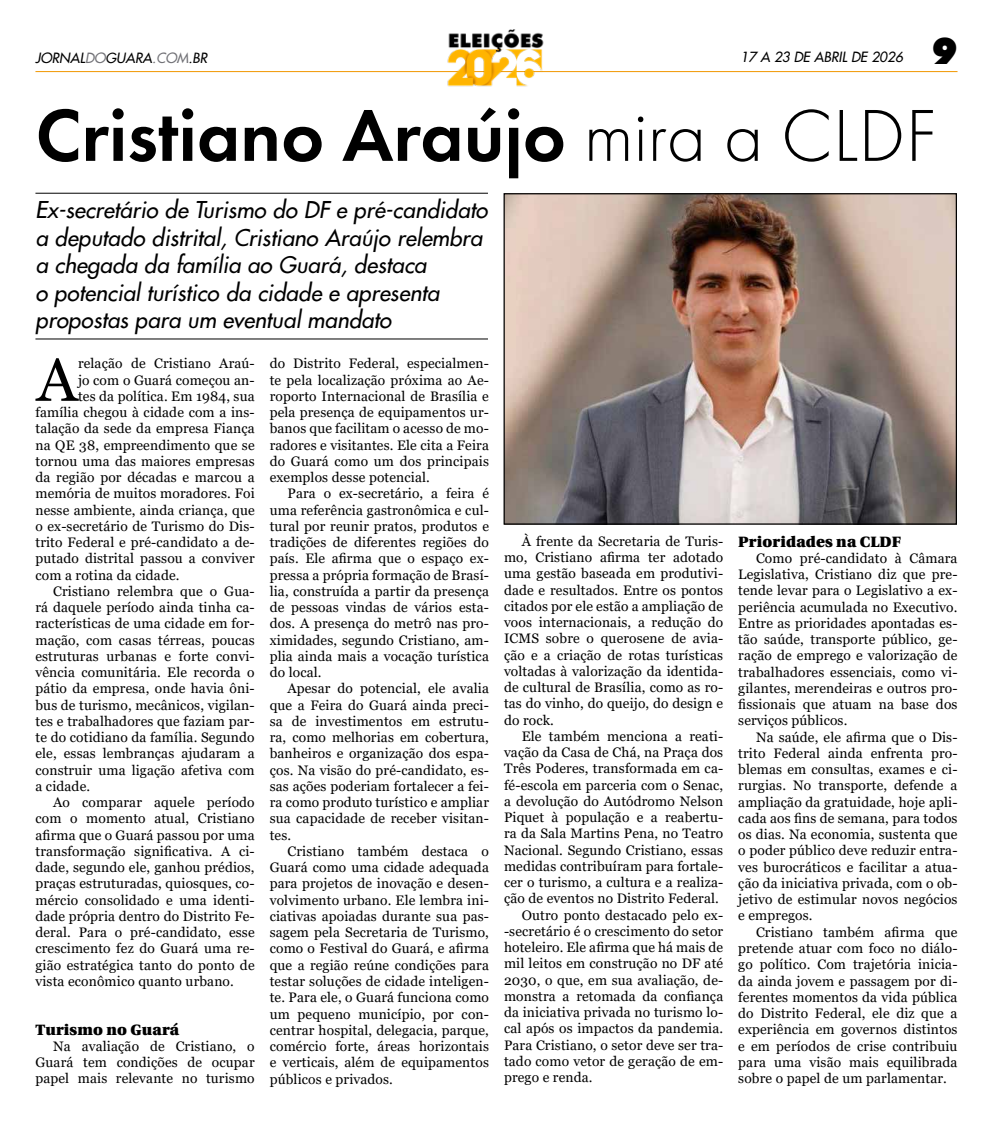
<style>
.page{position:relative;width:993px;height:1134px;background:#fff}
.page>*{position:absolute;margin:0;border:0;box-sizing:border-box;transform-origin:0 0}
.t1{font:600 76.25px "Futura PT";color:#000}
.t2{font:60.62px "Georgia";color:#000}
.t3{font:900 37px "Futura BT";color:#000}
.t4{font:italic 22.5px/27.5px "Futura 2";color:#000}
.t5{font:900 15px "Utopia";letter-spacing:.01em;color:#000}
.t6{font:13.75px/16.2px "Georgia";letter-spacing:.01em;color:#000;text-align:justify}
.t7{font:italic 13.75px "Futura 2";color:#000}
.s1{color:#727277}
.s2{font-weight:300}
</style>
<div class="page">
<hr style="left:35px;top:71px;width:922px;height:1px;background:#f19800">
<img style="left:445px;top:29px;width:102px;height:58px">
<hr style="left:35px;top:193px;width:453px;height:1px;background:#000">
<hr style="left:35px;top:339px;width:453px;height:1px;background:#000">
<img style="left:505px;top:195px;width:449px;height:328px">
<div style="left:503px;top:193px;width:453px;height:332px;border:1px solid #000"></div>
<p class="t7" style="left:35px;top:49px;width:173px">JORNAL<span class="s1">DO</span>GUARA<span class="s1">.COM</span>.BR</p>
<p class="t7" style="left:740px;top:47px;width:164px">17 A 23 DE ABRIL DE 2026</p>
<h3 class="t3" style="left:931px;top:28px;width:27px">9</h3>
<h1 class="t1" style="left:35px;top:88px;width:902px">Cristiano Araújo <span class="s2">mira a CLDF</span></h1>
<h3 class="t4" style="left:35px;top:196px;width:453px">Ex-secretário de Turismo do DF e pré-candidato a deputado distrital, Cristiano Araújo relembra a chegada da família ao Guará, destaca<br>o potencial turístico da cidade e apresenta propostas para um eventual mandato</h3>
<h2 class="t2" style="left:37px;top:343px;width:42px">A</h2>
<p class="t6" style="left:78px;top:356px;width:178px">relação de Cristiano Araú-</p>
<p class="t6" style="left:270px;top:356px;width:221px">do Distrito Federal, especialmen&shy;te pela localização próxima ao Ae&shy;roporto Internacional de Brasília e pela presença de equipamentos ur&shy;banos que facilitam o acesso de mo&shy;radores e visitantes. Ele cita a Feira do Guará como um dos principais exemplos desse potencial.</p>
<p class="t6" style="left:270px;top:486px;width:221px;text-indent:18px">Para o ex-secretário, a feira é uma referência gastronômica e cul&shy;tural por reunir pratos, produtos e tradições de diferentes regiões do país. Ele afirma que o espaço ex&shy;pressa a própria formação de Brasí&shy;lia, construída a partir da presença de pessoas vindas de vários esta&shy;dos. A presença do metrô nas pro&shy;ximidades, segundo Cristiano, am&shy;plia ainda mais a vocação turística do local.</p>
<p class="t6" style="left:270px;top:681px;width:221px;text-indent:18px">Apesar do potencial, ele avalia que a Feira do Guará ainda preci&shy;sa de investimentos em estrutu&shy;ra, como melhorias em cobertura, banheiros e organização dos espa&shy;ços. Na visão do pré-candidato, es&shy;sas ações poderiam fortalecer a fei&shy;ra como produto turístico e ampliar sua capacidade de receber visitan&shy;tes.</p>
<p class="t6" style="left:270px;top:843px;width:221px;text-indent:18px">Cristiano também destaca o Guará como uma cidade adequada para projetos de inovação e desen&shy;volvimento urbano. Ele lembra ini&shy;ciativas apoiadas durante sua pas&shy;sagem pela Secretaria de Turismo, como o Festival do Guará, e afirma que a região reúne condições para testar soluções de cidade inteligen&shy;te. Para ele, o Guará funciona como um pequeno município, por con&shy;centrar hospital, delegacia, parque, comércio forte, áreas horizontais e verticais, além de equipamentos públicos e privados.</p>
<p class="t6" style="left:78px;top:372px;width:178px">jo com o Guará começou an-</p>
<p class="t6" style="left:78px;top:388px;width:178px">tes da política. Em 1984, sua</p>
<p class="t6" style="left:35px;top:404px;width:221px">família chegou à cidade com a ins-</p>
<p class="t6" style="left:35px;top:421px;width:221px">talação da sede da empresa Fiança</p>
<p class="t6" style="left:35px;top:437px;width:221px">na QE 38, empreendimento que se</p>
<p class="t6" style="left:35px;top:453px;width:221px">tornou uma das maiores empresas</p>
<p class="t6" style="left:35px;top:469px;width:221px">da região por décadas e marcou a</p>
<p class="t6" style="left:35px;top:486px;width:221px">memória de muitos moradores. Foi</p>
<p class="t6" style="left:35px;top:502px;width:221px">nesse ambiente, ainda criança, que</p>
<p class="t6" style="left:35px;top:518px;width:221px">o ex-secretário de Turismo do Dis-</p>
<p class="t6" style="left:35px;top:534px;width:221px">trito Federal e pré-candidato a de-</p>
<p class="t6" style="left:35px;top:551px;width:221px">putado distrital passou a conviver</p>
<p class="t6" style="left:35px;top:567px;width:146px">com a rotina da cidade.</p>
<p class="t6" style="left:53px;top:583px;width:203px">Cristiano relembra que o Gua-</p>
<p class="t6" style="left:35px;top:599px;width:221px">rá daquele período ainda tinha ca-</p>
<p class="t6" style="left:35px;top:616px;width:221px">racterísticas de uma cidade em for-</p>
<p class="t6" style="left:35px;top:632px;width:221px">mação, com casas térreas, poucas</p>
<p class="t6" style="left:35px;top:648px;width:221px">estruturas urbanas e forte convi-</p>
<p class="t6" style="left:35px;top:664px;width:221px">vência comunitária. Ele recorda o</p>
<p class="t6" style="left:35px;top:681px;width:221px">pátio da empresa, onde havia ôni-</p>
<p class="t6" style="left:35px;top:697px;width:221px">bus de turismo, mecânicos, vigilan-</p>
<p class="t6" style="left:35px;top:713px;width:221px">tes e trabalhadores que faziam par-</p>
<p class="t6" style="left:35px;top:730px;width:221px">te do cotidiano da família. Segundo</p>
<p class="t6" style="left:35px;top:746px;width:221px">ele, essas lembranças ajudaram a</p>
<p class="t6" style="left:35px;top:762px;width:221px">construir uma ligação afetiva com</p>
<p class="t6" style="left:35px;top:778px;width:56px">a cidade.</p>
<p class="t6" style="left:53px;top:795px;width:203px">Ao comparar aquele período</p>
<p class="t6" style="left:35px;top:811px;width:221px">com o momento atual, Cristiano</p>
<p class="t6" style="left:35px;top:827px;width:221px">afirma que o Guará passou por uma</p>
<p class="t6" style="left:35px;top:843px;width:221px">transformação significativa. A ci-</p>
<p class="t6" style="left:35px;top:860px;width:220px">dade, segundo ele, ganhou prédios,</p>
<p class="t6" style="left:35px;top:876px;width:221px">praças estruturadas, quiosques, co-</p>
<p class="t6" style="left:35px;top:892px;width:221px">mércio consolidado e uma identi-</p>
<p class="t6" style="left:35px;top:908px;width:221px">dade própria dentro do Distrito Fe-</p>
<p class="t6" style="left:35px;top:925px;width:221px">deral. Para o pré-candidato, esse</p>
<p class="t6" style="left:35px;top:941px;width:221px">crescimento fez do Guará uma re-</p>
<p class="t6" style="left:35px;top:957px;width:221px">gião estratégica tanto do ponto de</p>
<p class="t6" style="left:35px;top:973px;width:200px">vista econômico quanto urbano.</p>
<p class="t5" style="left:35px;top:1021px;width:145px">Turismo no Guará</p>
<p class="t6" style="left:35px;top:1038px;width:221px;text-indent:18px">Na avaliação de Cristiano, o Guará tem condições de ocupar papel mais relevante no turismo</p>
<p class="t6" style="left:504px;top:533px;width:221px;text-indent:18px">À frente da Secretaria de Turis&shy;mo, Cristiano afirma ter adotado uma gestão baseada em produtivi&shy;dade e resultados. Entre os pontos citados por ele estão a ampliação de voos internacionais, a redução do ICMS sobre o querosene de avia&shy;ção e a criação de rotas turísticas voltadas à valorização da identida&shy;de cultural de Brasília, como as ro&shy;tas do vinho, do queijo, do design e do rock.</p>
<p class="t6" style="left:521px;top:728px;width:203px">Ele também menciona a reati-</p>
<p class="t6" style="left:504px;top:744px;width:221px">vação da Casa de Chá, na Praça dos</p>
<p class="t6" style="left:504px;top:761px;width:221px">Três Poderes, transformada em ca-</p>
<p class="t6" style="left:504px;top:777px;width:221px">fé-escola em parceria com o Senac,</p>
<p class="t6" style="left:504px;top:793px;width:221px">a devolução do Autódromo Nelson</p>
<p class="t6" style="left:504px;top:809px;width:221px">Piquet à população e a reabertu-</p>
<p class="t6" style="left:504px;top:826px;width:221px">ra da Sala Martins Pena, no Teatro</p>
<p class="t6" style="left:504px;top:842px;width:221px">Nacional. Segundo Cristiano, essas</p>
<p class="t6" style="left:504px;top:858px;width:221px">medidas contribuíram para fortale-</p>
<p class="t6" style="left:504px;top:874px;width:221px">cer o turismo, a cultura e a realiza-</p>
<p class="t6" style="left:504px;top:891px;width:216px">ção de eventos no Distrito Federal.</p>
<p class="t6" style="left:521px;top:907px;width:203px">Outro ponto destacado pelo ex-</p>
<p class="t6" style="left:504px;top:923px;width:221px">-secretário é o crescimento do setor</p>
<p class="t6" style="left:504px;top:940px;width:221px">hoteleiro. Ele afirma que há mais de</p>
<p class="t6" style="left:504px;top:956px;width:221px">mil leitos em construção no DF até</p>
<p class="t6" style="left:504px;top:972px;width:221px">2030, o que, em sua avaliação, de-</p>
<p class="t6" style="left:504px;top:988px;width:221px">monstra a retomada da confiança</p>
<p class="t6" style="left:504px;top:1005px;width:221px">da iniciativa privada no turismo lo-</p>
<p class="t6" style="left:504px;top:1021px;width:221px">cal após os impactos da pandemia.</p>
<p class="t6" style="left:504px;top:1037px;width:221px">Para Cristiano, o setor deve ser tra-</p>
<p class="t6" style="left:504px;top:1053px;width:221px">tado como vetor de geração de em-</p>
<p class="t6" style="left:504px;top:1070px;width:90px">prego e renda.</p>
<p class="t5" style="left:738px;top:533px;width:164px">Prioridades na CLDF</p>
<p class="t6" style="left:738px;top:550px;width:221px;text-indent:18px">Como pré-candidato à Câmara Legislativa, Cristiano diz que pre&shy;tende levar para o Legislativo a ex&shy;periência acumulada no Executivo.<br>Entre as prioridades apontadas es&shy;tão saúde, transporte público, ge&shy;ração de emprego e valorização de trabalhadores essenciais, como vi&shy;gilantes, merendeiras e outros pro&shy;fissionais que atuam na base dos serviços públicos.</p>
<p class="t6" style="left:738px;top:729px;width:221px;text-indent:18px">Na saúde, ele afirma que o Dis&shy;trito Federal ainda enfrenta pro&shy;blemas em consultas, exames e ci&shy;rurgias. No transporte, defende a ampliação da gratuidade, hoje apli&shy;cada aos fins de semana, para todos os dias. Na economia, sustenta que o poder público deve reduzir entra&shy;ves burocráticos e facilitar a atua&shy;ção da iniciativa privada, com o ob&shy;jetivo de estimular novos negócios e empregos.</p>
<p class="t6" style="left:738px;top:924px;width:221px;text-indent:18px">Cristiano também afirma que pretende atuar com foco no diálo&shy;go político. Com trajetória inicia&shy;da ainda jovem e passagem por di&shy;ferentes momentos da vida pública do Distrito Federal, ele diz que a experiência em governos distintos e em períodos de crise contribuiu para uma visão mais equilibrada sobre o papel de um parlamentar.</p>
</div>
